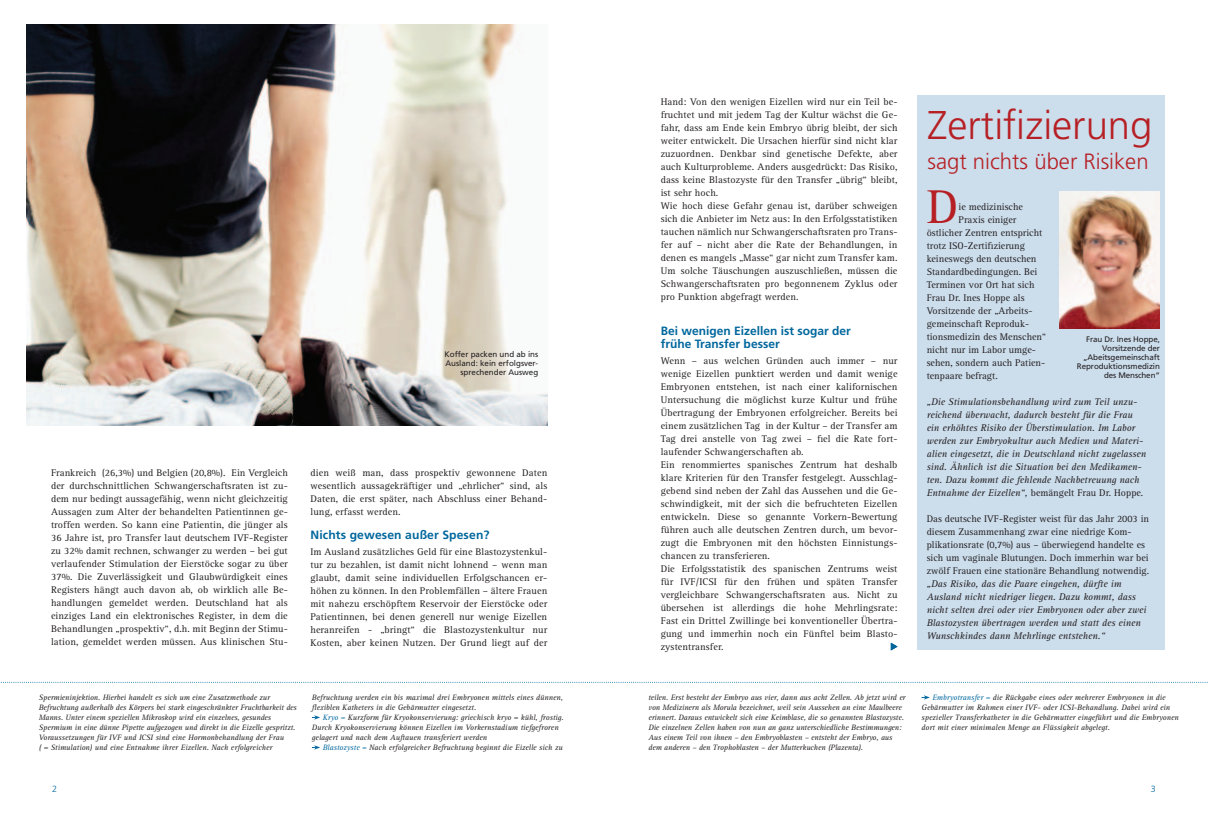
<style>
.page{position:relative;width:1208px;height:814px;background:#fff}
.page>*{position:absolute;margin:0;border:0;box-sizing:border-box;transform-origin:0 0}
.t1{font:49px "Rotis Serif";color:#b62024}
.t2{font:300 40.1px "Frutiger";color:#b62024}
.t3{font:300 22.1px "Frutiger";color:#b62024}
.t4{font:700 12px/13px "Frutiger";color:#00679d}
.t5{font:10px/13px "Rotis Serif";letter-spacing:.01em;color:#231f20;text-align:justify}
.t6{font:italic 10px/13px "Rotis Serif";color:#231f20}
.t7{font:300 9px "Frutiger";color:#00679d}
.t8{font:italic 8px/10px "Rotis Serif";color:#231f20}
.t9{font:8px/9px "Frutiger";letter-spacing:-.01em;color:#231f20;text-align:right}
.s1{color:#00679d}
.s2{font-style:normal}
</style>
<div class="page">
<svg style="left:1px;top:681px;width:1207px;height:1px"></svg>
<svg style="left:921px;top:695px;width:9px;height:4px"></svg>
<svg style="left:312px;top:715px;width:8px;height:4px"></svg>
<svg style="left:312px;top:745px;width:8px;height:4px"></svg>
<svg style="left:891px;top:642px;width:6px;height:8px"></svg>
<div style="left:917px;top:96px;width:247px;height:554px;background:#ccddec"></div>
<img style="left:1059px;top:192px;width:101px;height:136px">
<img style="left:26px;top:24px;width:521px;height:401px">
<p class="t9" style="left:444px;top:350px;width:95px">Koffer packen und ab ins<br>Ausland: kein erfolgsver&shy;sprechender Ausweg</p>
<p class="t5" style="left:51px;top:467px;width:238px">Frankreich (26,3%) und Belgien (20,8%). Ein Vergleich der durchschnittlichen Schwangerschaftsraten ist zu&shy;dem nur bedingt aussagefähig, wenn nicht gleichzeitig Aussagen zum Alter der behandelten Patientinnen ge&shy;troffen werden. So kann eine Patientin, die jünger als 36 Jahre ist, pro Transfer laut deutschem IVF-Register zu 32% damit rechnen, schwanger zu werden – bei gut verlaufender Stimulation der Eierstöcke sogar zu über 37%. Die Zuverlässigkeit und Glaubwürdigkeit eines Registers hängt auch davon ab, ob wirklich alle Be&shy;handlungen gemeldet werden. Deutschland hat als einziges Land ein elektronisches Register, in dem die Behandlungen „prospektiv“, d.h. mit Beginn der Stimu&shy;lation, gemeldet werden müssen. Aus klinischen Stu-</p>
<p class="t5" style="left:310px;top:467px;width:238px">dien weiß man, dass prospektiv gewonnene Daten wesentlich aussagekräftiger und „ehrlicher“ sind, als Daten, die erst später, nach Abschluss einer Behand&shy;lung, erfasst werden.</p>
<p class="t4" style="left:310px;top:529px;width:181px">Nichts gewesen außer Spesen?</p>
<p class="t5" style="left:310px;top:545px;width:238px">Im Ausland zusätzliches Geld für eine Blastozystenkul&shy;tur zu bezahlen, ist damit nicht lohnend – wenn man glaubt, damit seine individuellen Erfolgschancen er&shy;höhen zu können. In den Problemfällen – ältere Frauen mit nahezu erschöpftem Reservoir der Eierstöcke oder Patientinnen, bei denen generell nur wenige Eizellen heranreifen - „bringt“ die Blastozystenkultur nur Kosten, aber keinen Nutzen. Der Grund liegt auf der</p>
<p class="t8" style="left:39px;top:692px;width:260px">Spermieninjektion. Hierbei handelt es sich um eine Zusatzmethode zur Befruchtung außerhalb des Körpers bei stark eingeschränkter Fruchtbarkeit des Manns. Unter einem speziellen Mikroskop wird ein einzelnes, gesundes Spermium in eine dünne Pipette aufgezogen und direkt in die Eizelle gespritzt.<br>Voraussetzungen für IVF und ICSI sind eine Hormonbehandlung der Frau<br>( = Stimulation) und eine Entnahme ihrer Eizellen. Nach erfolgreicher</p>
<p class="t8" style="left:312px;top:692px;width:252px">Befruchtung werden ein bis maximal drei Embryonen mittels eines dünnen, flexiblen Katheters in die Gebärmutter eingesetzt.</p>
<p class="t8" style="left:312px;top:712px;width:253px;text-indent:11px"><span class="s1">Kryo =</span> Kurzform für Kryokonservierung: griechisch kryo = kühl, frostig.<br>Durch Kryokonservierung können Eizellen im Vorkernstadium tiefgefroren gelagert und nach dem Auftauen transferiert werden</p>
<p class="t8" style="left:323px;top:742px;width:241px"><span class="s1">Blastozyste =</span> Nach erfolgreicher Befruchtung beginnt die Eizelle sich zu</p>
<p class="t5" style="left:660px;top:96px;width:238px;text-align:left">Hand: Von den wenigen Eizellen wird nur ein Teil be&shy;fruchtet und mit jedem Tag der Kultur wächst die Ge&shy;fahr, dass am Ende kein Embryo übrig bleibt, der sich weiter entwickelt. Die Ursachen hierfür sind nicht klar zuzuordnen. Denkbar sind genetische Defekte, aber auch Kulturprobleme. Anders ausgedrückt: Das Risiko, dass keine Blastozyste für den Transfer „übrig“ bleibt, ist sehr hoch.<br>Wie hoch diese Gefahr genau ist, darüber schweigen sich die Anbieter im Netz aus: In den Erfolgsstatistiken tauchen nämlich nur Schwangerschaftsraten pro Trans&shy;fer auf – nicht aber die Rate der Behandlungen, in denen es mangels „Masse“ gar nicht zum Transfer kam.<br>Um solche Täuschungen auszuschließen, müssen die Schwangerschaftsraten pro begonnenem Zyklus oder pro Punktion abgefragt werden.</p>
<p class="t4" style="left:660px;top:325px;width:192px">Bei wenigen Eizellen ist sogar der frühe Transfer besser</p>
<p class="t5" style="left:660px;top:355px;width:238px;text-align:left">Wenn – aus welchen Gründen auch immer – nur wenige Eizellen punktiert werden und damit wenige Embryonen entstehen, ist nach einer kalifornischen Untersuchung die möglichst kurze Kultur und frühe Übertragung der Embryonen erfolgreicher. Bereits bei einem zusätzlichen Tag in der Kultur – der Transfer am Tag drei anstelle von Tag zwei – fiel die Rate fort&shy;laufender Schwangerschaften ab.<br>Ein renommiertes spanisches Zentrum hat deshalb klare Kriterien für den Transfer festgelegt. Ausschlag&shy;gebend sind neben der Zahl das Aussehen und die Ge&shy;schwindigkeit, mit der sich die befruchteten Eizellen entwickeln. Diese so genannte Vorkern-Bewertung führen auch alle deutschen Zentren durch, um bevor&shy;zugt die Embryonen mit den höchsten Einnistungs&shy;chancen zu transferieren.<br>Die Erfolgsstatistik des spanischen Zentrums weist für IVF/ICSI für den frühen und späten Transfer vergleichbare Schwangerschaftsraten aus. Nicht zu übersehen ist allerdings die hohe Mehrlingsrate:<br>Fast ein Drittel Zwillinge bei konventioneller Übertra&shy;gung und immerhin noch ein Fünftel beim Blasto&shy;zystentransfer.</p>
<h2 class="t2" style="left:927px;top:109px;width:227px">Zertifizierung</h2>
<h3 class="t3" style="left:927px;top:153px;width:223px">sagt nichts über Risiken</h3>
<h1 class="t1" style="left:926px;top:189px;width:33px">D</h1>
<p class="t5" style="left:958px;top:201px;width:66px">ie medizinische</p>
<p class="t5" style="left:958px;top:214px;width:59px">Praxis einiger</p>
<p class="t5" style="left:926px;top:227px;width:117px">östlicher Zentren entspricht</p>
<p class="t5" style="left:926px;top:240px;width:100px">trotz ISO-Zertifizierung</p>
<p class="t5" style="left:926px;top:253px;width:111px">keineswegs den deutschen</p>
<p class="t5" style="left:926px;top:266px;width:112px">Standardbedingungen. Bei</p>
<p class="t5" style="left:926px;top:279px;width:109px">Terminen vor Ort hat sich</p>
<p class="t5" style="left:926px;top:292px;width:99px">Frau Dr. Ines Hoppe als</p>
<p class="t5" style="left:926px;top:305px;width:107px">Vorsitzende der „Arbeits-</p>
<p class="t5" style="left:926px;top:318px;width:104px">gemeinschaft Reproduk-</p>
<p class="t5" style="left:926px;top:331px;width:121px">tionsmedizin des Menschen“</p>
<p class="t5" style="left:926px;top:344px;width:111px">nicht nur im Labor umge-</p>
<p class="t5" style="left:926px;top:357px;width:120px">sehen, sondern auch Patien-</p>
<p class="t5" style="left:926px;top:370px;width:73px">tenpaare befragt.</p>
<p class="t6" style="left:926px;top:396px;width:221px">„Die Stimulationsbehandlung wird zum Teil unzu&shy;reichend überwacht, dadurch besteht für die Frau ein erhöhtes Risiko der Überstimulation. Im Labor werden zur Embryokultur auch Medien und Materi&shy;alien eingesetzt, die in Deutschland nicht zugelassen sind. Ähnlich ist die Situation bei den Medikamen&shy;ten. Dazu kommt die fehlende Nachbetreuung nach Entnahme der Eizellen“, <span class="s2">bemängelt Frau Dr. Hoppe.</span></p>
<p class="t5" style="left:926px;top:513px;width:224px;text-align:left">Das deutsche IVF-Register weist für das Jahr 2003 in diesem Zusammenhang zwar eine niedrige Kom&shy;plikationsrate (0,7%) aus – überwiegend handelte es sich um vaginale Blutungen. Doch immerhin war bei zwölf Frauen eine stationäre Behandlung notwendig.</p>
<p class="t6" style="left:926px;top:578px;width:221px">„Das Risiko, das die Paare eingehen, dürfte im Ausland nicht niedriger liegen. Dazu kommt, dass nicht selten drei oder vier Embryonen oder aber zwei Blastozysten übertragen werden und statt des einen Wunschkindes dann Mehrlinge entstehen.“</p>
<p class="t9" style="left:1077px;top:335px;width:84px">Frau Dr. Ines Hoppe,<br>Vorsitzende der „Abeitsgemeinschaft<br>Reproduktionsmedizin des Menschen“</p>
<p class="t8" style="left:648px;top:692px;width:259px">teilen. Erst besteht der Embryo aus vier, dann aus acht Zellen. Ab jetzt wird er von Medizinern als Morula bezeichnet, weil sein Aussehen an eine Maulbeere erinnert. Daraus entwickelt sich eine Keimblase, die so genannten Blastozyste.<br>Die einzelnen Zellen haben von nun an ganz unterschiedliche Bestimmungen:<br>Aus einem Teil von ihnen – den Embryoblasten – entsteht der Embryo, aus dem anderen – den Trophoblasten – der Mutterkuchen (Plazenta).</p>
<p class="t8" style="left:921px;top:692px;width:259px;text-indent:11px"><span class="s1">Embryotransfer =</span> die Rückgabe eines oder mehrerer Embryonen in die Gebärmutter im Rahmen einer IVF- oder ICSI-Behandlung. Dabei wird ein spezieller Transferkatheter in die Gebärmutter eingeführt und die Embryonen dort mit einer minimalen Menge an Flüssigkeit abgelegt.</p>
<p class="t7" style="left:52px;top:785px;width:7px">2</p>
<p class="t7" style="left:1151px;top:785px;width:7px">3</p>
</div>
